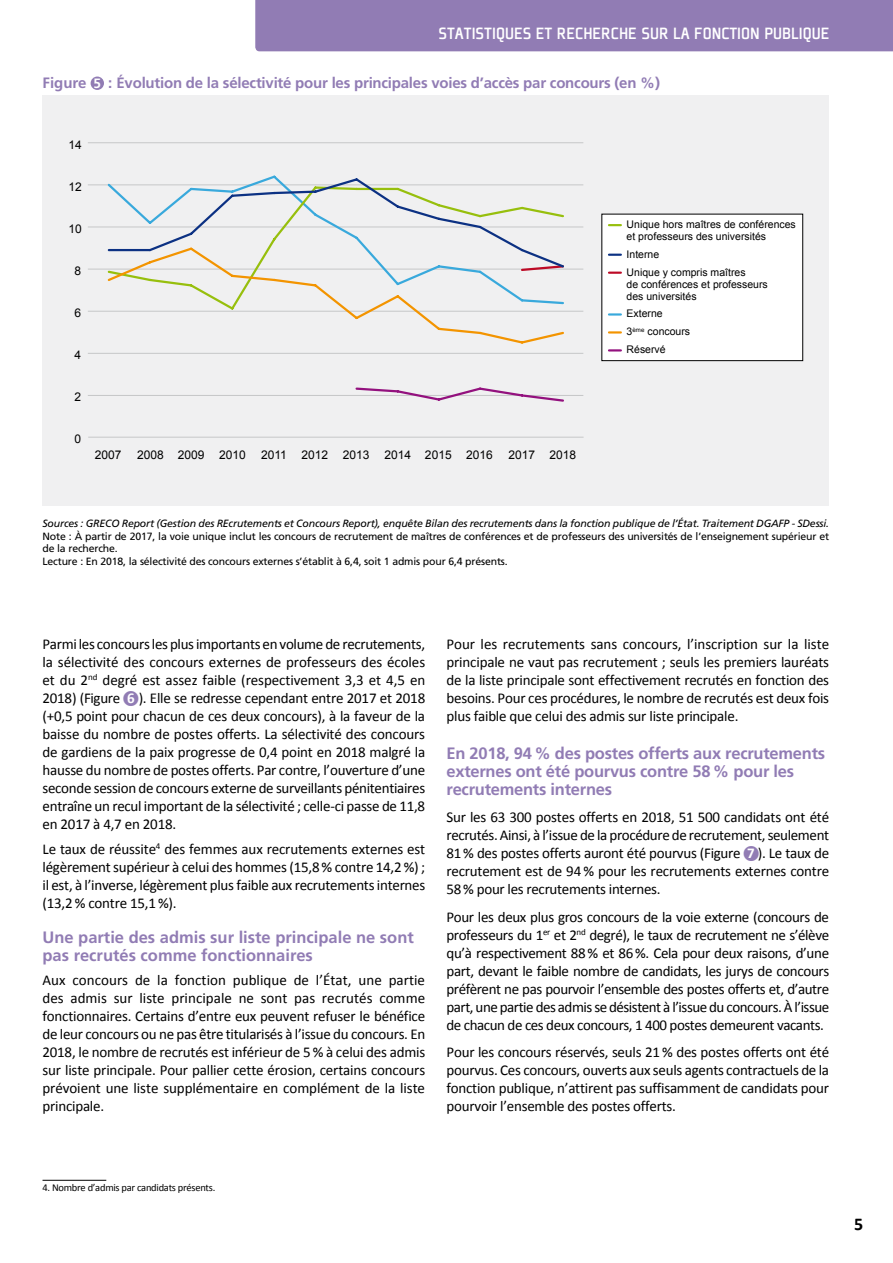
<style>
.page{position:relative;width:893px;height:1263px;background:#fff}
.page>*{position:absolute;margin:0;border:0;box-sizing:border-box;transform-origin:0 0}
.t1{font:500 18px "Plexes";color:#fff}
.t2{font:700 18px "Calibri";color:#000}
.t3{font:700 16.5px/18px "Frutiger";letter-spacing:-.015em;color:#917cb4}
.t4{font:15px/18px "Calibri";letter-spacing:-.015em;color:#000;text-align:justify}
.t5{font:700 15px "Frutiger LT Std";letter-spacing:-.015em;color:#917cb4}
.t6{font:12px "Arial";color:#000}
.t7{font:10.5px/12.6px "Frutiger LT Std";letter-spacing:-.015em;color:#000}
.t8{font:10.5px/12px "Arial";color:#000}
.t9{font:italic 10.5px "Frutiger LT Std";letter-spacing:-.015em;color:#000}
.t10{font:10.5px "Calibri";letter-spacing:-.025em;color:#000}
.s1{font-size:13.5px;color:#fff}
.s2{color:#917cb4}
.s3{font-weight:700;color:#fff}
</style>
<div class="page">
<div style="left:255px;top:0;width:638px;height:51px;background:#917cb4"></div>
<div style="left:91px;top:77px;width:13px;height:13px;background:#917cb4;border-radius:50%"></div>
<div style="left:43px;top:95px;width:786px;height:411px;background:#f0f0f1"></div>
<div style="left:602px;top:214px;width:201px;height:147px;background:#fff"></div>
<hr style="left:88px;top:395px;width:495px;height:1px;background:#c6c7c8">
<hr style="left:88px;top:353px;width:495px;height:1px;background:#c6c7c8">
<hr style="left:88px;top:311px;width:495px;height:1px;background:#c6c7c8">
<hr style="left:88px;top:269px;width:495px;height:1px;background:#c6c7c8">
<hr style="left:88px;top:227px;width:495px;height:1px;background:#c6c7c8">
<hr style="left:88px;top:184px;width:495px;height:1px;background:#c6c7c8">
<hr style="left:88px;top:142px;width:495px;height:1px;background:#c6c7c8">
<hr style="left:88px;top:437px;width:496px;height:1px;background:#c6c7c8">
<svg style="left:106px;top:268px;width:460px;height:76px"></svg>
<svg style="left:107px;top:176px;width:459px;height:96px"></svg>
<svg style="left:355px;top:387px;width:209px;height:15px"></svg>
<svg style="left:609px;top:313px;width:12px;height:3px"></svg>
<svg style="left:609px;top:272px;width:12px;height:2px"></svg>
<svg style="left:609px;top:224px;width:12px;height:2px"></svg>
<svg style="left:609px;top:331px;width:12px;height:3px"></svg>
<svg style="left:609px;top:254px;width:12px;height:2px"></svg>
<svg style="left:609px;top:349px;width:12px;height:2px"></svg>
<hr style="left:43px;top:1180px;width:63px;height:1px;background:#000">
<p class="t1" style="left:438px;top:24px;width:392px">STATISTIQUES ET RECHERCHE SUR LA FONCTION PUBLIQUE</p>
<p class="t5" style="left:43px;top:74px;width:619px">Figure <span class="s1">5</span> : Évolution de la sélectivité pour les principales voies d’accès par concours (en %)</p>
<p class="t6" style="left:69px;top:136px;width:15px">14</p>
<p class="t6" style="left:69px;top:178px;width:15px">12</p>
<p class="t6" style="left:69px;top:220px;width:15px">10</p>
<p class="t6" style="left:75px;top:262px;width:8px">8</p>
<p class="t6" style="left:75px;top:304px;width:8px">6</p>
<p class="t6" style="left:75px;top:346px;width:8px">4</p>
<p class="t6" style="left:75px;top:388px;width:8px">2</p>
<p class="t6" style="left:75px;top:430px;width:8px">0</p>
<p class="t6" style="left:95px;top:447px;width:28px">2007</p>
<p class="t6" style="left:137px;top:447px;width:110px">2008 2009 2010</p>
<p class="t6" style="left:261px;top:447px;width:233px">2011 2012 2013 2014 2015 2016</p>
<p class="t6" style="left:509px;top:447px;width:69px">2017 2018</p>
<p class="t8" style="left:627px;top:219px;width:171px">Unique hors maîtres de conférences et professeurs des universités</p>
<p class="t8" style="left:627px;top:248px;width:34px">Interne</p>
<p class="t8" style="left:627px;top:266px;width:143px">Unique y compris maîtres<br>de conférences et professeurs des universités</p>
<p class="t8" style="left:627px;top:308px;width:38px">Externe</p>
<p class="t8" style="left:627px;top:326px;width:65px">3<sup>ème</sup> concours</p>
<p class="t8" style="left:627px;top:344px;width:41px">Réservé</p>
<p class="t9" style="left:43px;top:517px;width:788px">Sources : GRECO Report (Gestion des REcrutements et Concours Report), enquête Bilan des recrutements dans la fonction publique de l’État. Traitement DGAFP - SDessi.</p>
<p class="t7" style="left:43px;top:530px;width:788px">Note : À partir de 2017, la voie unique inclut les concours de recrutement de maîtres de conférences et de professeurs des universités de l’enseignement supérieur et de la recherche.<br>Lecture : En 2018, la sélectivité des concours externes s’établit à 6,4, soit 1 admis pour 6,4 présents.</p>
<p class="t4" style="left:43px;top:635px;width:384px">Parmi les concours les plus importants en volume de recrutements, la sélectivité des concours externes de professeurs des écoles et du 2<sup>nd</sup> degré est assez faible (respectivement 3,3 et 4,5 en 2018) (Figure <span class="s2">■</span><span class="s3">6</span> ). Elle se redresse cependant entre 2017 et 2018 (+0,5 point pour chacun de ces deux concours), à la faveur de la baisse du nombre de postes offerts. La sélectivité des concours de gardiens de la paix progresse de 0,4 point en 2018 malgré la hausse du nombre de postes offerts. Par contre, l’ouverture d’une seconde session de concours externe de surveillants pénitentiaires entraîne un recul important de la sélectivité ; celle-ci passe de 11,8 en 2017 à 4,7 en 2018.</p>
<p class="t4" style="left:43px;top:839px;width:384px">Le taux de réussite<sup>4</sup> des femmes aux recrutements externes est légèrement supérieur à celui des hommes (15,8 % contre 14,2 %) ; il est, à l’inverse, légèrement plus faible aux recrutements internes (13,2 % contre 15,1 %).</p>
<p class="t3" style="left:43px;top:928px;width:373px">Une partie des admis sur liste principale ne sont pas recrutés comme fonctionnaires</p>
<p class="t4" style="left:43px;top:971px;width:384px">Aux concours de la fonction publique de l’État, une partie des admis sur liste principale ne sont pas recrutés comme fonctionnaires. Certains d’entre eux peuvent refuser le bénéfice de leur concours ou ne pas être titularisés à l’issue du concours. En 2018, le nombre de recrutés est inférieur de 5 % à celui des admis sur liste principale. Pour pallier cette érosion, certains concours prévoient une liste supplémentaire en complément de la liste principale.</p>
<p class="t4" style="left:446px;top:635px;width:384px">Pour les recrutements sans concours, l’inscription sur la liste principale ne vaut pas recrutement ; seuls les premiers lauréats de la liste principale sont effectivement recrutés en fonction des besoins. Pour ces procédures, le nombre de recrutés est deux fois plus faible que celui des admis sur liste principale.</p>
<p class="t3" style="left:446px;top:744px;width:380px">En 2018, 94% des postes offerts aux recrutements externes ont été pourvus contre 58% pour les recrutements internes</p>
<p class="t4" style="left:446px;top:808px;width:384px">Sur les 63 300 postes offerts en 2018, 51 500 candidats ont été recrutés. Ainsi, à l’issue de la procédure de recrutement, seulement 81 % des postes offerts auront été pourvus (Figure <span class="s2">■</span><span class="s3">7</span> ). Le taux de recrutement est de 94 % pour les recrutements externes contre 58 % pour les recrutements internes.</p>
<p class="t4" style="left:446px;top:908px;width:384px">Pour les deux plus gros concours de la voie externe (concours de professeurs du 1<sup>er</sup> et 2<sup>nd</sup> degré), le taux de recrutement ne s’élève qu’à respectivement 88 % et 86 %. Cela pour deux raisons, d’une part, devant le faible nombre de candidats, les jurys de concours préfèrent ne pas pourvoir l’ensemble des postes offerts et, d’autre part, une partie des admis se désistent à l’issue du concours. À l’issue de chacun de ces deux concours, 1 400 postes demeurent vacants.</p>
<p class="t4" style="left:446px;top:1043px;width:384px">Pour les concours réservés, seuls 21 % des postes offerts ont été pourvus. Ces concours, ouverts aux seuls agents contractuels de la fonction publique, n’attirent pas suffisamment de candidats pour pourvoir l’ensemble des postes offerts.</p>
<p class="t10" style="left:43px;top:1180px;width:174px">4. Nombre d’admis par candidats présents.</p>
<p class="t2" style="left:854px;top:1212px;width:11px">5</p>
</div>
